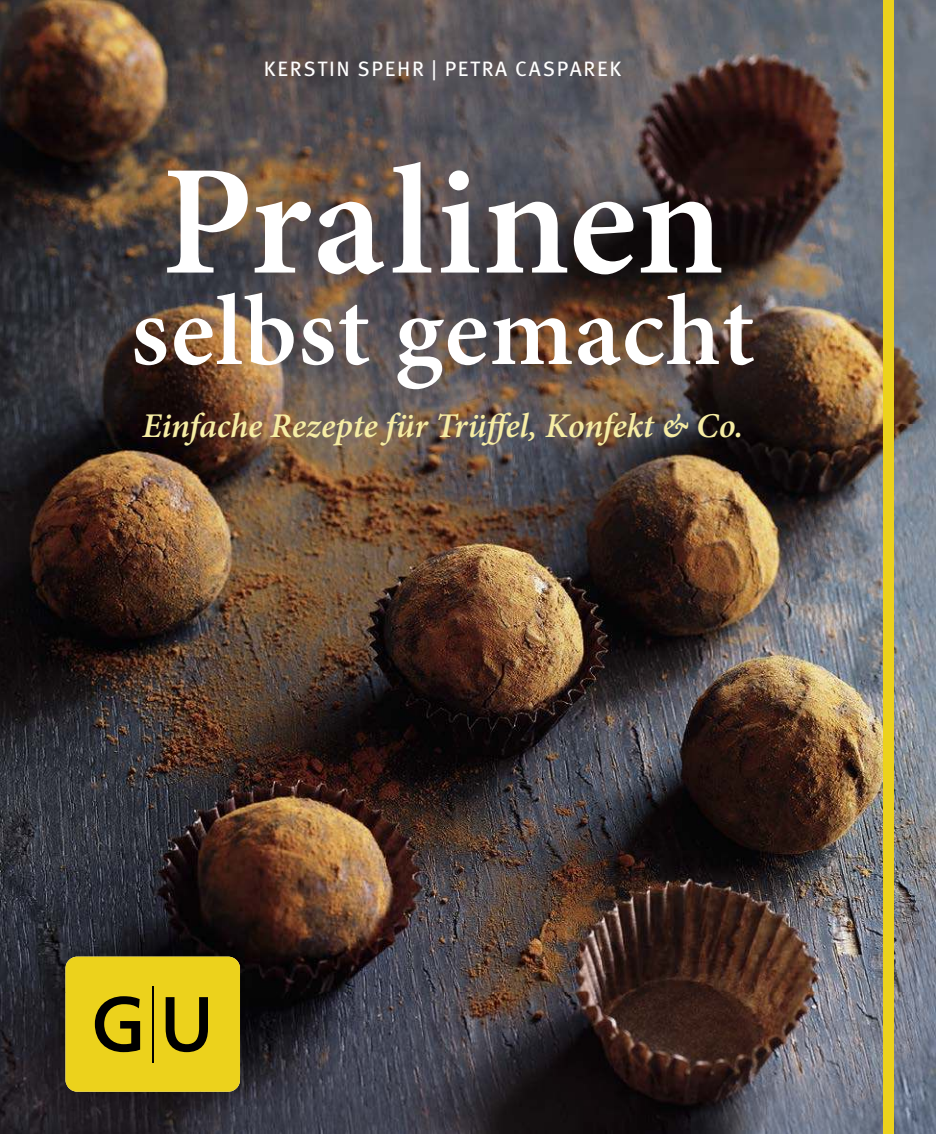
<style>
.page{position:relative;width:936px;height:1134px;background:#fff}
.page>*{position:absolute;margin:0;border:0;box-sizing:border-box;transform-origin:0 0}
.t1{font:600 156.8px "Minion Pro";letter-spacing:.01em;color:#fff}
.t2{font:600 101.2px "Minion Pro";letter-spacing:.01em;color:#fff}
.t3{font:italic 600 34.8px "Minion Pro";letter-spacing:-.01em;color:#f6eda4}
.t4{font:20.8px "Meta OT";letter-spacing:.08em;color:#fff}
</style>
<div class="page">
<img style="left:0;top:0;width:935px;height:992px">
<img style="left:0;top:992px;width:66px;height:142px">
<img style="left:201px;top:992px;width:734px;height:142px">
<img style="left:66px;top:1086px;width:135px;height:48px">
<div style="left:65px;top:957px;width:175px;height:135px;background:#ecd21c;border-radius:12px"></div>
<svg style="left:95px;top:996px;width:45px;height:56px"></svg>
<svg style="left:166px;top:997px;width:42px;height:55px"></svg>
<hr style="left:152px;top:986px;width:2px;height:76px;background:#000">
<div style="left:882px;top:0;width:11px;height:1134px;background:#ecd21c"></div>
<p class="t4" style="left:264px;top:61px;width:359px">KERSTIN SPEHR | PETRA CASPAREK</p>
<h1 class="t1" style="left:161px;top:145px;width:564px">Pralinen</h1>
<h2 class="t2" style="left:131px;top:281px;width:625px">selbst gemacht</h2>
<p class="t3" style="left:142px;top:412px;width:602px">Einfache Rezepte für Trüfel, Konfekt &amp; Co.</p>
</div>
